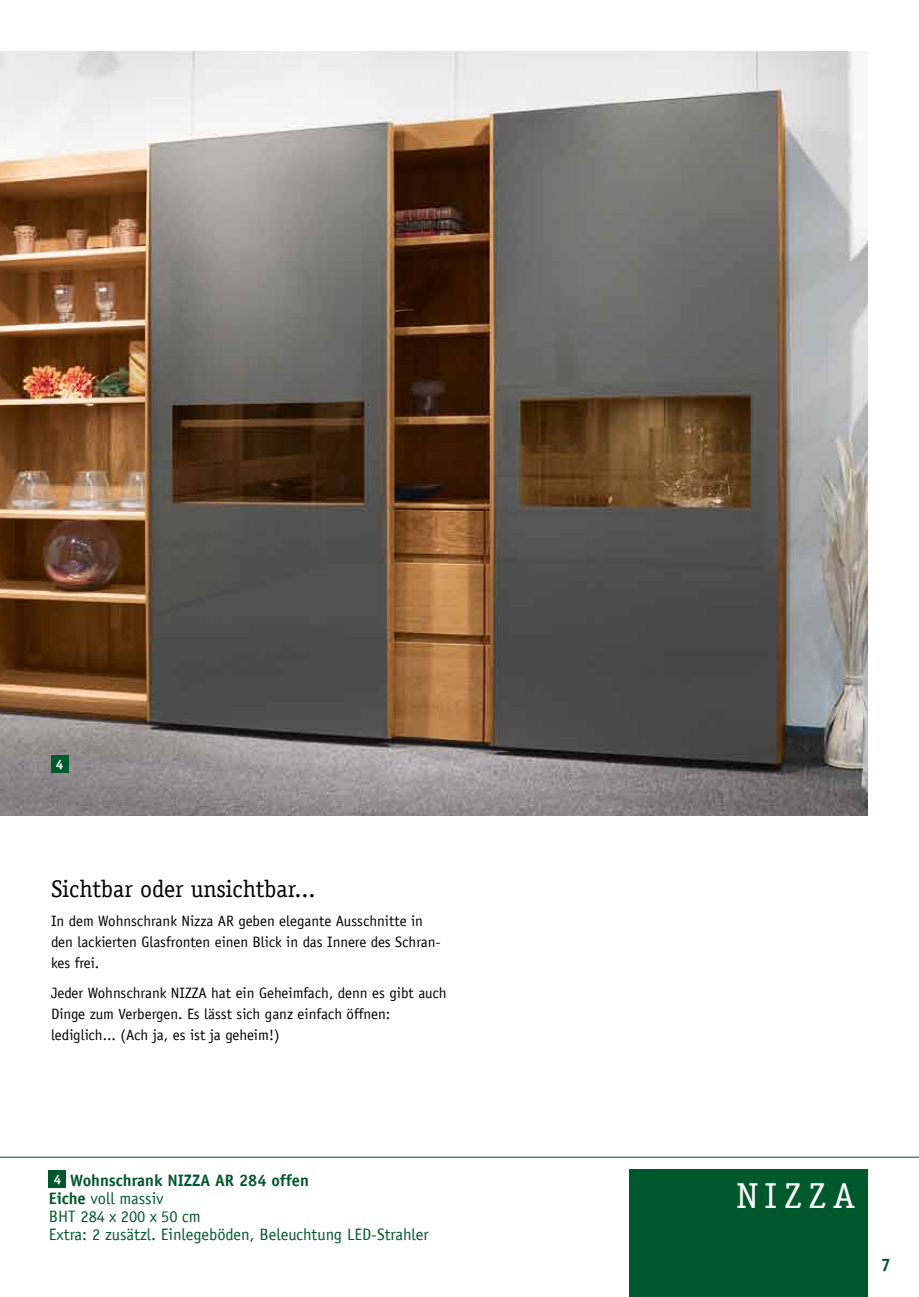
<style>
.page{position:relative;width:919px;height:1297px;background:#fff}
.page>*{position:absolute;margin:0;border:0;box-sizing:border-box;transform-origin:0 0}
.t1{font:36px "Officina Serif LT";letter-spacing:.2em;color:#fff}
.t2{font:24px "Officina Serif LT";color:#000}
.t3{font:700 18px "Officina Sans LT";color:#00582d}
.t4{font:16.5px/18px "Officina Sans LT";color:#00582d}
.t5{font:15px/21px "Officina Sans LT";color:#000}
.t6{font:700 13.5px "Officina Sans LT";color:#fff}
.s1{font-weight:700;font-size:13.5px;color:#fff}
.s2{font-weight:700}
</style>
<div class="page">
<hr style="left:0;top:1157px;width:918px;height:1px;background:#00582d">
<div style="left:629px;top:1169px;width:238px;height:128px;background:#00582d"></div>
<img style="left:0;top:51px;width:867px;height:765px">
<div style="left:51px;top:755px;width:17px;height:17px;background:#00582d"></div>
<div style="left:49px;top:1170px;width:17px;height:17px;background:#00582d"></div>
<p class="t6" style="left:56px;top:756px;width:9px">4</p>
<h2 class="t2" style="left:51px;top:874px;width:266px">Sichtbar oder unsichtbar...</h2>
<p class="t5" style="left:51px;top:911px;width:391px">In dem Wohnschrank Nizza AR geben elegante Ausschnitte in den lackierten Glasfronten einen Blick in das Innere des Schran&shy;kes frei.</p>
<p class="t5" style="left:51px;top:982px;width:397px">Jeder Wohnschrank NIZZA hat ein Geheimfach, denn es gibt auch<br>Dinge zum Verbergen. Es lässt sich ganz einfach öffnen: lediglich... (Ach ja, es ist ja geheim!)</p>
<p class="t4" style="left:49px;top:1171px;width:381px"><span class="s1">4</span> <span class="s2">Wohnschrank NIZZA AR 284 offen<br>Eiche</span> voll massiv<br>BHT 284 x 200 x 50 cm<br>Extra: 2 zusätzl. Einlegeböden, Beleuchtung LED-Strahler</p>
<h1 class="t1" style="left:737px;top:1175px;width:120px">Nizza</h1>
<p class="t3" style="left:880px;top:1254px;width:12px">7</p>
</div>
